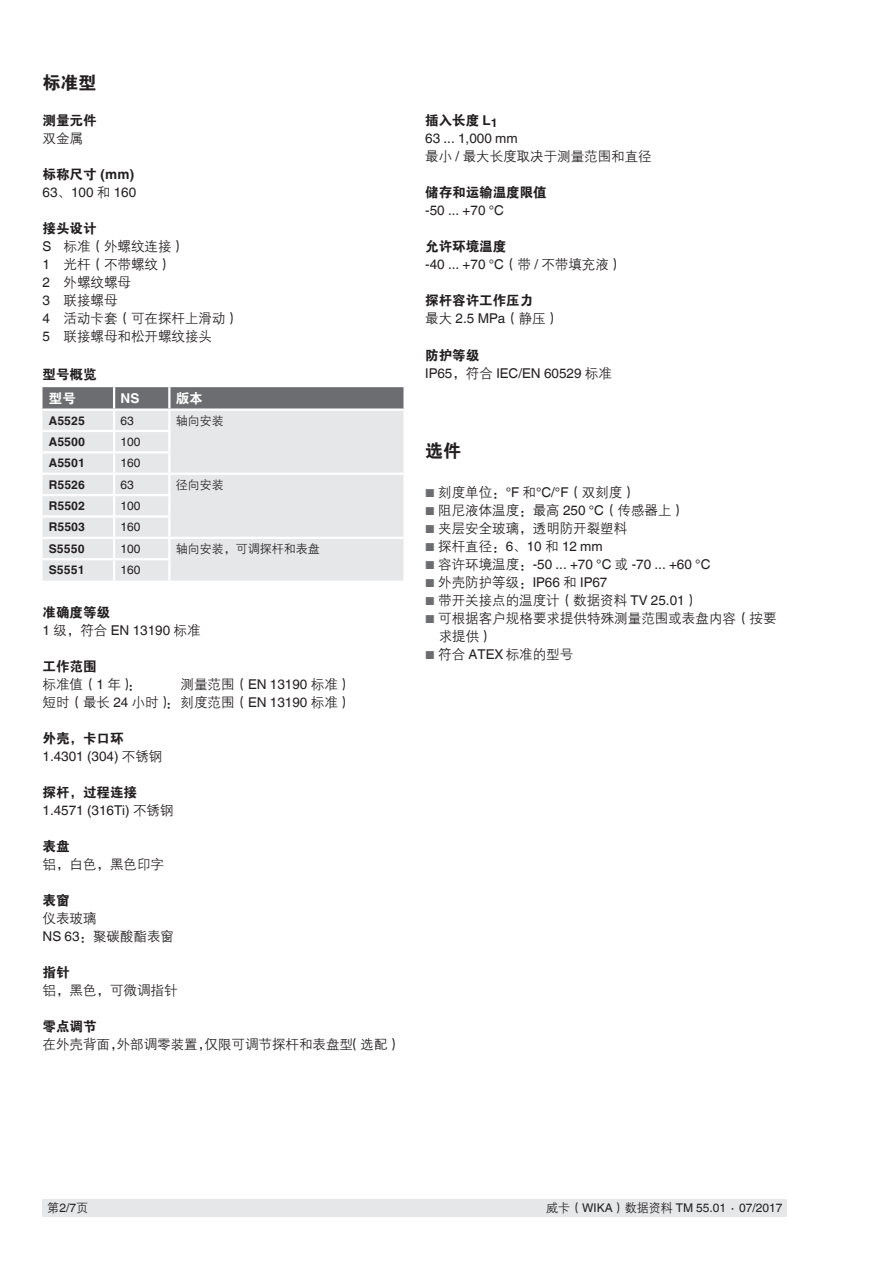
<style>
.page{position:relative;width:893px;height:1263px;background:#fff}
.page>*{position:absolute;margin:0;border:0;box-sizing:border-box;transform-origin:0 0}
.t1{font:18px "FZDHTJW GB1 0";color:#231f20}
.t2{font:13.5px/18px "FZZDXJW GB1 0";color:#231f20}
.t3{font:13.5px "Helvetica World";color:#231f20}
.t4{font:13.5px "FZDHTJW GB1 0";color:#231f20}
.t5{font:13.5px "FZDHTJW GB1 0";color:#fff}
.t6{font:700 13.5px "Helvetica World";color:#fff}
.t7{font:12px "Helvetica World";color:#231f20}
.t8{font:700 12px "Helvetica World";color:#231f20}
.t9{font:12px "FZZDXJW GB1 0";color:#231f20}
.s1{font-family:"Helvetica World";font-weight:700}
.s2{font-family:"FZZDXJW GB1 0"}
.s3{font-family:"Helvetica World"}
.s4{font-family:"Helvetica World";font-size:11.55px;color:#6c6d70}
.s5{font-size:11.55px;color:#6c6d70}
</style>
<div class="page">
<div style="left:43px;top:1199px;width:744px;height:17px;background:#e6e7e9"></div>
<div style="left:43px;top:451px;width:360px;height:130px;background:#e6e7e9"></div>
<svg style="left:43px;top:387px;width:360px;height:64px;background:#bebfc1"></svg>
<hr style="left:43px;top:451px;width:71px;height:2px;background:#fff">
<hr style="left:114px;top:451px;width:56px;height:2px;background:#fff">
<hr style="left:113px;top:453px;width:2px;height:20px;background:#fff">
<hr style="left:168px;top:453px;width:2px;height:20px;background:#fff">
<hr style="left:43px;top:473px;width:71px;height:2px;background:#fff">
<hr style="left:114px;top:473px;width:55px;height:2px;background:#fff">
<hr style="left:169px;top:473px;width:234px;height:2px;background:#fff">
<hr style="left:43px;top:494px;width:71px;height:2px;background:#fff">
<hr style="left:114px;top:494px;width:56px;height:2px;background:#fff">
<hr style="left:43px;top:515px;width:71px;height:3px;background:#fff">
<hr style="left:114px;top:515px;width:56px;height:3px;background:#fff">
<hr style="left:43px;top:537px;width:71px;height:2px;background:#fff">
<hr style="left:114px;top:537px;width:55px;height:2px;background:#fff">
<svg style="left:113px;top:475px;width:2px;height:83px"></svg>
<hr style="left:169px;top:537px;width:234px;height:2px;background:#fff">
<svg style="left:168px;top:475px;width:2px;height:83px"></svg>
<hr style="left:43px;top:558px;width:71px;height:2px;background:#fff">
<hr style="left:114px;top:558px;width:56px;height:2px;background:#fff">
<hr style="left:113px;top:560px;width:2px;height:21px;background:#fff">
<hr style="left:168px;top:560px;width:2px;height:21px;background:#fff">
<hr style="left:43px;top:408px;width:71px;height:3px;background:#fff">
<hr style="left:114px;top:408px;width:55px;height:3px;background:#fff">
<hr style="left:169px;top:408px;width:234px;height:3px;background:#fff">
<h1 class="t1" style="left:43px;top:73px;width:55px">标准型</h1>
<p class="t4" style="left:43px;top:113px;width:56px">测量元件</p>
<p class="t2" style="left:43px;top:130px;width:42px">双金属</p>
<p class="t4" style="left:43px;top:167px;width:93px">标称尺寸 <span class="s1">(mm)</span></p>
<p class="t3" style="left:43px;top:185px;width:95px">63<span class="s2">、</span>100 <span class="s2">和</span> 160</p>
<p class="t4" style="left:43px;top:221px;width:56px">接头设计</p>
<p class="t2" style="left:43px;top:238px;width:198px"><span class="s3">S</span> 标准（外螺纹连接）<br><span class="s3">1</span> 光杆（不带螺纹）<br><span class="s3">2</span> 外螺纹螺母<br><span class="s3">3</span> 联接螺母<br><span class="s3">4</span> 活动卡套（可在探杆上滑动）<br><span class="s3">5</span> 联接螺母和松开螺纹接头</p>
<p class="t4" style="left:43px;top:367px;width:56px">型号概览</p>
<p class="t5" style="left:49px;top:391px;width:28px">型号</p>
<p class="t6" style="left:120px;top:391px;width:20px">NS</p>
<p class="t5" style="left:176px;top:391px;width:28px">版本</p>
<p class="t8" style="left:49px;top:413px;width:38px">A5525</p>
<p class="t7" style="left:120px;top:413px;width:15px">63</p>
<p class="t9" style="left:176px;top:414px;width:49px">轴向安装</p>
<p class="t8" style="left:49px;top:435px;width:38px">A5500</p>
<p class="t7" style="left:120px;top:435px;width:22px">100</p>
<p class="t8" style="left:49px;top:456px;width:38px">A5501</p>
<p class="t7" style="left:120px;top:456px;width:22px">160</p>
<p class="t8" style="left:49px;top:478px;width:38px">R5526</p>
<p class="t7" style="left:120px;top:478px;width:15px">63</p>
<p class="t9" style="left:176px;top:478px;width:49px">径向安装</p>
<p class="t8" style="left:49px;top:499px;width:38px">R5502</p>
<p class="t7" style="left:120px;top:499px;width:22px">100</p>
<p class="t8" style="left:49px;top:520px;width:38px">R5503</p>
<p class="t7" style="left:120px;top:520px;width:22px">160</p>
<p class="t8" style="left:49px;top:542px;width:37px">S5550</p>
<p class="t7" style="left:120px;top:542px;width:22px">100</p>
<p class="t9" style="left:176px;top:542px;width:145px">轴向安装，可调探杆和表盘</p>
<p class="t8" style="left:49px;top:563px;width:37px">S5551</p>
<p class="t7" style="left:120px;top:563px;width:22px">160</p>
<p class="t4" style="left:43px;top:604px;width:69px">准确度等级</p>
<p class="t3" style="left:43px;top:622px;width:160px">1 <span class="s2">级，符合</span> EN 13190 <span class="s2">标准</span></p>
<p class="t4" style="left:43px;top:658px;width:55px">工作范围</p>
<p class="t2" style="left:43px;top:675px;width:100px">标准值（<span class="s3">1</span> 年）：</p>
<p class="t2" style="left:43px;top:675px;width:310px;text-align:right">测量范围（<span class="s3">EN 13190</span> 标准）<br>短时（最长 <span class="s3">24</span> 小时）：刻度范围（<span class="s3">EN 13190</span> 标准）</p>
<p class="t4" style="left:43px;top:730px;width:82px">外壳，卡口环</p>
<p class="t3" style="left:43px;top:748px;width:121px">1.4301 (304) <span class="s2">不锈钢</span></p>
<p class="t4" style="left:43px;top:784px;width:96px">探杆，过程连接</p>
<p class="t3" style="left:43px;top:802px;width:133px">1.4571 (316Ti) <span class="s2">不锈钢</span></p>
<p class="t4" style="left:43px;top:838px;width:28px">表盘</p>
<p class="t2" style="left:43px;top:855px;width:123px">铝，白色，黑色印字</p>
<p class="t4" style="left:43px;top:892px;width:28px">表窗</p>
<p class="t2" style="left:43px;top:909px;width:133px">仪表玻璃<br><span class="s3">NS 63</span>：聚碳酸酯表窗</p>
<p class="t4" style="left:43px;top:964px;width:28px">指针</p>
<p class="t2" style="left:43px;top:981px;width:136px">铝，黑色，可微调指针</p>
<p class="t4" style="left:43px;top:1018px;width:55px">零点调节</p>
<p class="t2" style="left:43px;top:1035px;width:360px">在外壳背面，外部调零装置，仅限可调节探杆和表盘型（选配）</p>
<p class="t4" style="left:425px;top:113px;width:74px">插入长度 <span class="s1">L</span><sub>1</sub></p>
<p class="t3" style="left:425px;top:131px;width:94px">63 ... 1,000 mm</p>
<p class="t2" style="left:425px;top:148px;width:228px">最小 <span class="s3">/</span> 最大长度取决于测量范围和直径</p>
<p class="t4" style="left:425px;top:185px;width:123px">储存和运输温度限值</p>
<p class="t3" style="left:425px;top:203px;width:80px">-50 ... +70 °C</p>
<p class="t4" style="left:425px;top:239px;width:82px">允许环境温度</p>
<p class="t3" style="left:425px;top:257px;width:199px">-40 ... +70 °C<span class="s2">（带</span> / <span class="s2">不带填充液）</span></p>
<p class="t4" style="left:425px;top:293px;width:109px">探杆容许工作压力</p>
<p class="t2" style="left:425px;top:310px;width:136px">最大 <span class="s3">2.5 MPa</span>（静压）</p>
<p class="t4" style="left:425px;top:347px;width:55px">防护等级</p>
<p class="t3" style="left:425px;top:365px;width:188px">IP65<span class="s2">，符合</span> IEC/EN 60529 <span class="s2">标准</span></p>
<h1 class="t1" style="left:425px;top:441px;width:37px">选件</h1>
<p class="t2" style="left:425px;top:484px;width:212px"><span class="s4">■</span> 刻度单位：<span class="s3">°F</span> 和<span class="s3">°C/°F</span>（双刻度）</p>
<p class="t2" style="left:425px;top:502px;width:261px"><span class="s4">■</span> 阻尼液体温度：最高 <span class="s3">250 °C</span>（传感器上）</p>
<p class="t2" style="left:425px;top:520px;width:203px"><span class="s4">■</span> 夹层安全玻璃，透明防开裂塑料</p>
<p class="t2" style="left:425px;top:538px;width:179px"><span class="s4">■</span> 探杆直径：<span class="s3">6</span>、<span class="s3">10</span> 和 <span class="s3">12 mm</span></p>
<p class="t3" style="left:425px;top:556px;width:287px"><span class="s5">■</span> <span class="s2">容许环境温度：</span>-50 ... +70 °C <span class="s2">或</span> -70 ... +60 °C</p>
<p class="t2" style="left:425px;top:574px;width:184px"><span class="s4">■</span> 外壳防护等级：<span class="s3">IP66</span> 和 <span class="s3">IP67</span></p>
<p class="t2" style="left:425px;top:592px;width:274px"><span class="s4">■</span> 带开关接点的温度计（数据资料 <span class="s3">TV 25.01</span>）</p>
<p class="t2" style="left:439px;top:610px;width:339px;text-indent:-14px"><span class="s4">■</span> 可根据客户规格要求提供特殊测量范围或表盘内容（按要求提供）</p>
<p class="t2" style="left:425px;top:646px;width:149px"><span class="s4">■</span> 符合 <span class="s3">ATEX</span> 标准的型号</p>
<p class="t7" style="left:47px;top:1201px;width:42px"><span class="s2">第</span>2/7<span class="s2">页</span></p>
<p class="t7" style="left:546px;top:1201px;width:238px"><span class="s2">威卡（</span>WIKA<span class="s2">）数据资料</span> TM 55.01 ∙ 07/2017</p>
</div>
